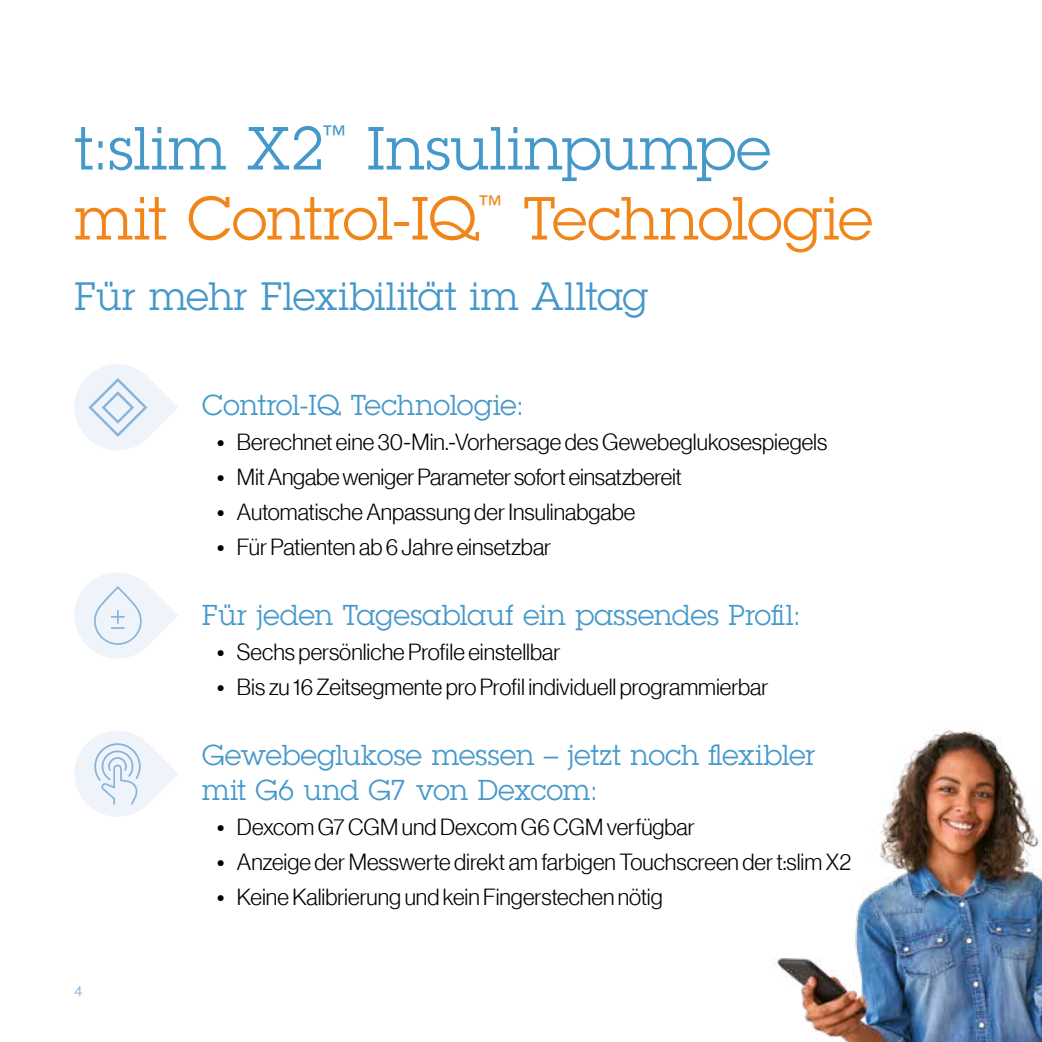
<style>
.page{position:relative;width:1042px;height:1042px;background:#fff}
.page>*{position:absolute;margin:0;border:0;box-sizing:border-box;transform-origin:0 0}
.t1{font:59.5px "Lubalin Graph Std";letter-spacing:-.005em;color:#f28519}
.t2{font:59.5px "Lubalin Graph Std";letter-spacing:.015em;color:#4498ca}
.t3{font:38.5px "Lubalin Graph Std";letter-spacing:.01em;color:#4498ca}
.t4{font:28px/35px "Lubalin Graph Std";color:#4498ca}
.t5{font:24.5px "Lubalin Graph Std";color:#4498ca}
.t6{font:24.5px "Lubalin Graph Std";color:#f28519}
.t7{font:22.75px "N Haas Grotesk DS Std 45 Lt";color:#000}
.t8{font:14px "N Haas Grotesk DS Std 55 Rg";color:#88b5d9}
.s1{font-family:"Times";font-size:21px}
</style>
<div class="page">
<svg style="left:75px;top:573px;width:103px;height:85px"></svg>
<svg style="left:75px;top:731px;width:103px;height:86px"></svg>
<svg style="left:75px;top:364px;width:103px;height:86px"></svg>
<img style="left:773px;top:726px;width:269px;height:316px">
<h1 class="t2" style="left:74px;top:111px;width:252px">t:slim X2</h1>
<p class="t5" style="left:323px;top:119px;width:26px">™</p>
<h1 class="t2" style="left:367px;top:111px;width:405px">Insulinpumpe</h1>
<h1 class="t1" style="left:74px;top:181px;width:407px">mit Control-IQ</h1>
<p class="t6" style="left:479px;top:189px;width:26px">™</p>
<h1 class="t1" style="left:523px;top:181px;width:351px">Technologie</h1>
<h2 class="t3" style="left:74px;top:272px;width:575px">Für mehr Flexibilität im Alltag</h2>
<p class="t4" style="left:202px;top:387px;width:323px">Control-IQ Technologie:</p>
<p class="t7" style="left:217px;top:429px;width:612px"><span class="s1">•</span> Berechnet eine 30-Min.-Vorhersage des Gewebeglukosespiegels</p>
<p class="t7" style="left:217px;top:464px;width:466px"><span class="s1">•</span> Mit Angabe weniger Parameter sofort einsatzbereit</p>
<p class="t7" style="left:217px;top:499px;width:420px"><span class="s1">•</span> Automatische Anpassung der Insulinabgabe</p>
<p class="t7" style="left:217px;top:534px;width:336px"><span class="s1">•</span> Für Patienten ab 6 Jahre einsetzbar</p>
<p class="t4" style="left:202px;top:597px;width:600px">Für jeden Tagesablauf ein passendes Profil:</p>
<p class="t7" style="left:217px;top:639px;width:345px"><span class="s1">•</span> Sechs persönliche Profile einstellbar</p>
<p class="t7" style="left:217px;top:674px;width:553px"><span class="s1">•</span> Bis zu 16 Zeitsegmente pro Profil individuell programmierbar</p>
<p class="t8" style="left:74px;top:983px;width:9px">4</p>
<p class="t4" style="left:202px;top:737px;width:615px">Gewebeglukose messen – jetzt noch flexibler mit G6 und G7 von Dexcom:</p>
<p class="t7" style="left:217px;top:814px;width:479px"><span class="s1">•</span> Dexcom G7 CGM und Dexcom G6 CGM verfügbar</p>
<p class="t7" style="left:217px;top:849px;width:635px"><span class="s1">•</span> Anzeige der Messwerte direkt am farbigen Touchscreen der t:slim X2</p>
<p class="t7" style="left:217px;top:884px;width:447px"><span class="s1">•</span> Keine Kalibrierung und kein Fingerstechen nötig</p>
</div>
